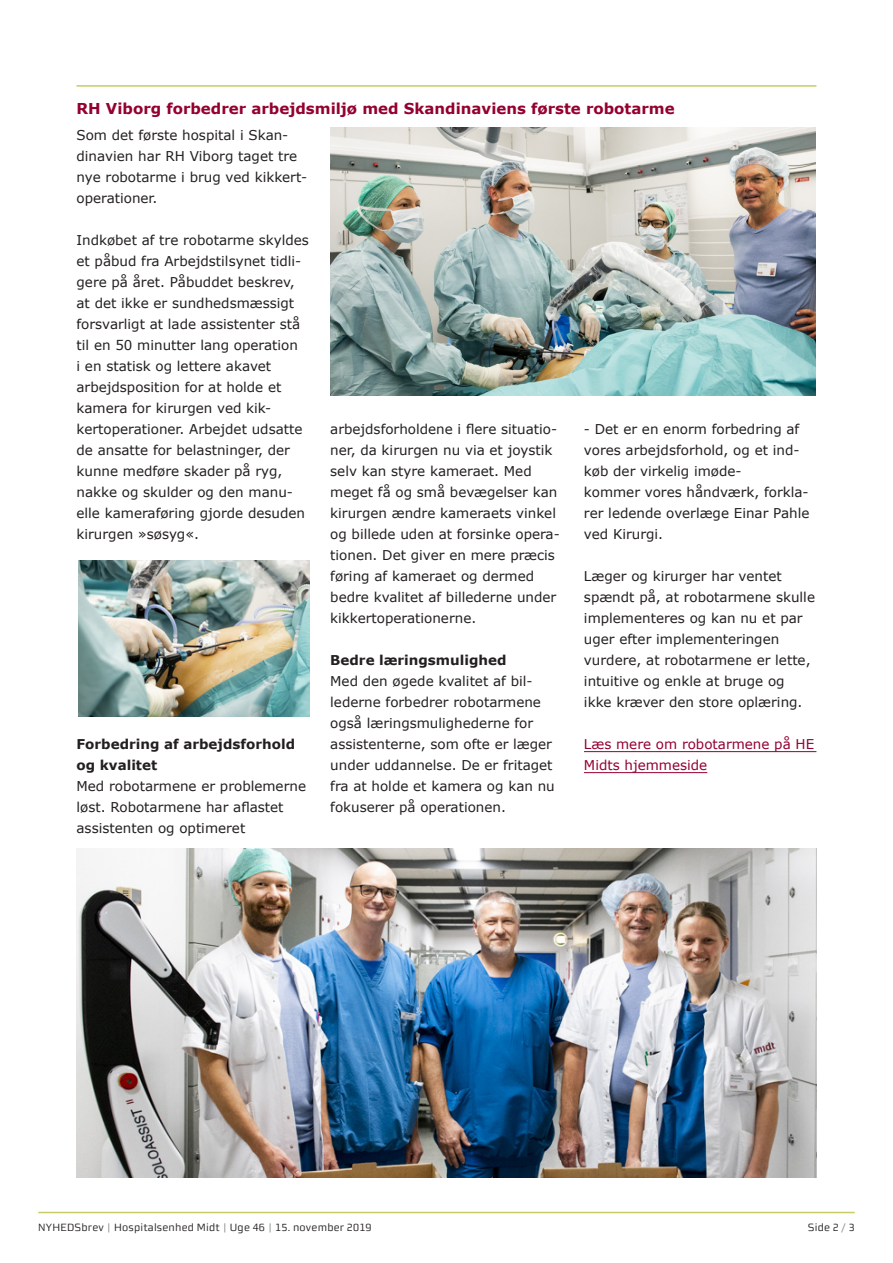
<style>
.page{position:relative;width:893px;height:1263px;background:#fff}
.page>*{position:absolute;margin:0;border:0;box-sizing:border-box;transform-origin:0 0}
.Over_m_streg_-_HEM{font:700 15px "Verdana";color:#940130}
.Brød_-_HEM{font:13.5px/21px "Verdana";color:#231f20}
.Mellemrubrik{font:700 13.5px/21px "Verdana";color:#231f20}
.Brød_-_HEM-2{font:13.5px/21px "Verdana";color:#940130}
.pagina_-_HEM{font:10.5px "midtsans";letter-spacing:.02em;color:#231f20}
.s1{color:#8a8c8f}
</style>
<div class="page">
<hr style="left:38px;top:1212px;width:817px;height:1px;background:#cbcb65">
<hr style="left:77px;top:85px;width:739px;height:2px;background:#cbcb65">
<hr style="left:584px;top:751px;width:232px;height:1px;background:#940130">
<hr style="left:584px;top:772px;width:123px;height:1px;background:#940130">
<img style="left:330px;top:128px;width:485px;height:267px">
<img style="left:77px;top:848px;width:739px;height:330px">
<img style="left:78px;top:561px;width:231px;height:156px">
<p class="Over_m_streg_-_HEM" style="left:77px;top:98px;width:600px">RH Viborg forbedrer arbejdsmiljø med Skandinaviens første robotarme</p>
<p class="Brød_-_HEM" style="left:77px;top:124px;width:232px">Som det første hospital i Skan&shy;dinavien har RH Viborg taget tre nye robotarme i brug ved kikkert&shy;operationer.</p>
<p class="Brød_-_HEM" style="left:77px;top:229px;width:234px">Indkøbet af tre robotarme skyldes et påbud fra Arbejdstilsynet tidli&shy;gere på året. Påbuddet beskrev, at det ikke er sundhedsmæssigt forsvarligt at lade assistenter stå til en 50 minutter lang operation<br>i en statisk og lettere akavet arbejdsposition for at holde et kamera for kirurgen ved kik&shy;kertoperationer. Arbejdet udsatte de ansatte for belastninger, der kunne medføre skader på ryg, nakke og skulder og den manu&shy;elle kameraføring gjorde desuden kirurgen »søsyg«.</p>
<p class="Brød_-_HEM" style="left:330px;top:418px;width:231px">arbejdsforholdene i flere situatio&shy;ner, da kirurgen nu via et joystik selv kan styre kameraet. Med meget få og små bevægelser kan kirurgen ændre kameraets vinkel og billede uden at forsinke opera&shy;tionen. Det giver en mere præcis føring af kameraet og dermed bedre kvalitet af billederne under kikkertoperationerne.</p>
<p class="Mellemrubrik" style="left:330px;top:649px;width:178px">Bedre læringsmulighed</p>
<p class="Brød_-_HEM" style="left:330px;top:670px;width:226px">Med den øgede kvalitet af bil&shy;lederne forbedrer robotarmene også læringsmulighederne for assistenterne, som ofte er læger under uddannelse. De er fritaget fra at holde et kamera og kan nu fokuserer på operationen.</p>
<p class="Brød_-_HEM" style="left:584px;top:418px;width:217px;text-align:justify">- Det er en enorm forbedring af vores arbejdsforhold, og et ind&shy;køb der virkelig imøde-</p>
<p class="Brød_-_HEM" style="left:584px;top:481px;width:227px;text-align:justify">kommer vores håndværk, forkla&shy;rer ledende overlæge Einar Pahle ved Kirurgi.</p>
<p class="Brød_-_HEM" style="left:584px;top:565px;width:233px">Læger og kirurger har ventet spændt på, at robotarmene skulle implementeres og kan nu et par uger efter implementeringen vurdere, at robotarmene er lette, intuitive og enkle at bruge og ikke kræver den store oplæring.</p>
<p class="Brød_-_HEM-2" style="left:584px;top:733px;width:232px">Læs mere om robotarmene på HE<br>Midts hjemmeside</p>
<p class="Mellemrubrik" style="left:77px;top:733px;width:220px">Forbedring af arbejdsforhold og kvalitet</p>
<p class="Brød_-_HEM" style="left:77px;top:775px;width:231px">Med robotarmene er problemerne løst. Robotarmene har aflastet assistenten og optimeret</p>
<p class="pagina_-_HEM" style="left:38px;top:1221px;width:335px">NYHEDSbrev <span class="s1">|</span> Hospitalsenhed Midt <span class="s1">|</span> Uge 46 <span class="s1">|</span> 15. november 2019</p>
<p class="pagina_-_HEM" style="left:808px;top:1221px;width:48px">Side 2 <span class="s1">/</span> 3</p>
</div>
